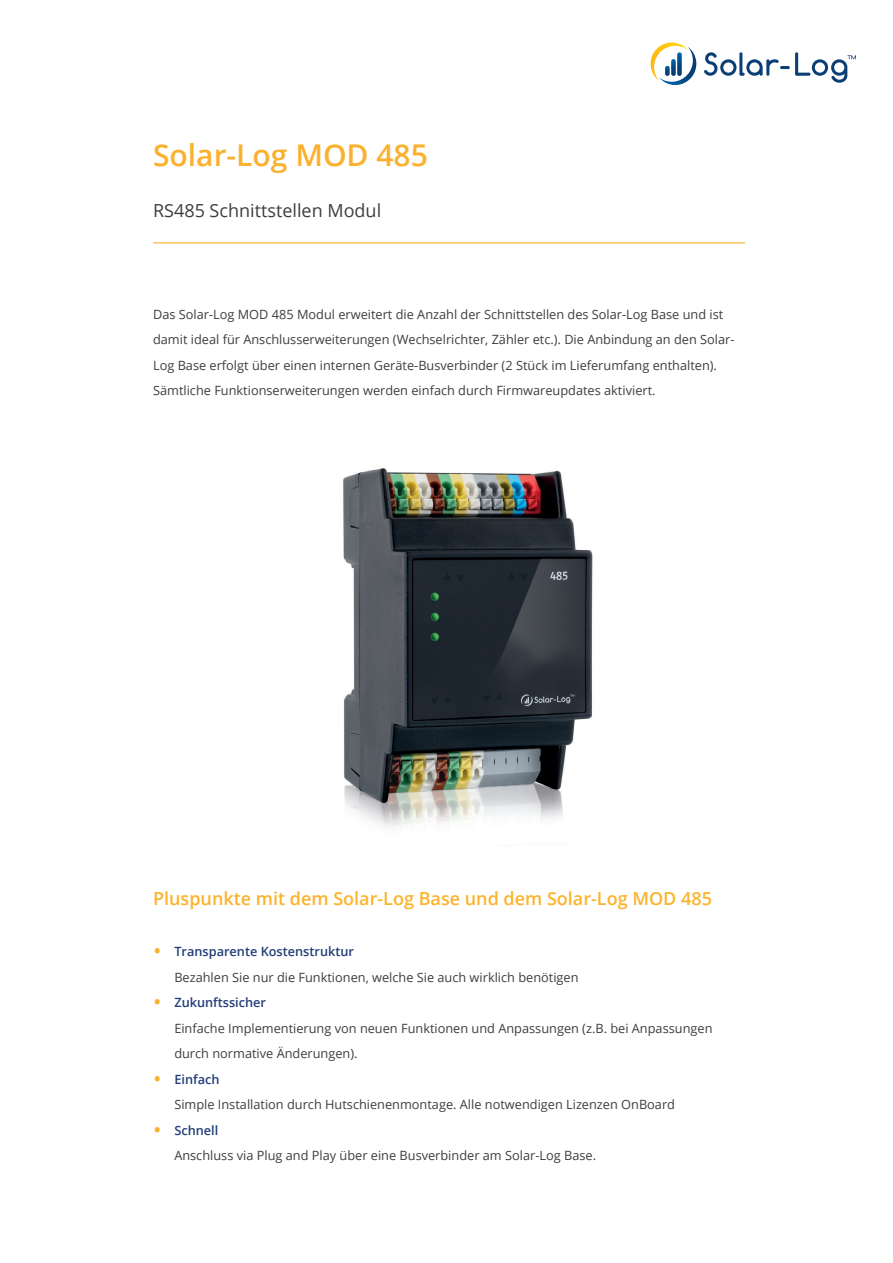
<style>
.page{position:relative;width:893px;height:1263px;background:#fff}
.page>*{position:absolute;margin:0;border:0;box-sizing:border-box;transform-origin:0 0}
.t1{font:600 30px "Open Sans";color:#fbb12e}
.t2{font:600 18px "Open Sans";color:#fcb32c}
.t3{font:18px "Open Sans";color:#3e3e3f}
.t4{font:12.75px/25.5px "Open Sans";color:#3e3e3f}
.s1{font-size:22.5px;color:#fcb32c}
.s2{font-weight:600;color:#223e78}
</style>
<div class="page">
<hr style="left:153px;top:242px;width:592px;height:1px;background:#fcb32c">
<img style="left:343px;top:468px;width:250px;height:359px">
<svg style="left:704px;top:52px;width:152px;height:31px"></svg>
<svg style="left:651px;top:43px;width:46px;height:42px"></svg>
<h1 class="t1" style="left:153px;top:134px;width:276px">Solar-Log MOD 485</h1>
<h2 class="t3" style="left:153px;top:198px;width:230px">RS485 Schnittstellen Modul</h2>
<p class="t4" style="left:153px;top:301px;width:583px">Das Solar-Log MOD 485 Modul erweitert die Anzahl der Schnittstellen des Solar-Log Base und ist damit ideal für Anschlusserweiterungen (Wechselrichter, Zähler etc.). Die Anbindung an den Solar-Log Base erfolgt über einen internen Geräte-Busverbinder (2 Stück im Lieferumfang enthalten).<br>Sämtliche Funktionserweiterungen werden einfach durch Firmwareupdates aktiviert.</p>
<h2 class="t2" style="left:153px;top:886px;width:560px">Pluspunkte mit dem Solar-Log Base und dem Solar-Log MOD 485</h2>
<p class="t4" style="left:174px;top:939px;width:406px;text-indent:-21px"><span class="s1">•</span> <span class="s2">Transparente Kostenstruktur<br></span>Bezahlen Sie nur die Funktionen, welche Sie auch wirklich benötigen</p>
<p class="t4" style="left:174px;top:990px;width:540px;text-indent:-21px"><span class="s1">•</span> <span class="s2">Zukunftssicher<br></span>Einfache Implementierung von neuen Funktionen und Anpassungen (z.B. bei Anpassungen durch normative Änderungen).</p>
<p class="t4" style="left:174px;top:1066px;width:502px;text-indent:-21px"><span class="s1">•</span> <span class="s2">Einfach<br></span>Simple Installation durch Hutschienenmontage. Alle notwendigen Lizenzen OnBoard</p>
<p class="t4" style="left:174px;top:1117px;width:423px;text-indent:-21px"><span class="s1">•</span> <span class="s2">Schnell<br></span>Anschluss via Plug and Play über eine Busverbinder am Solar-Log Base.</p>
</div>
